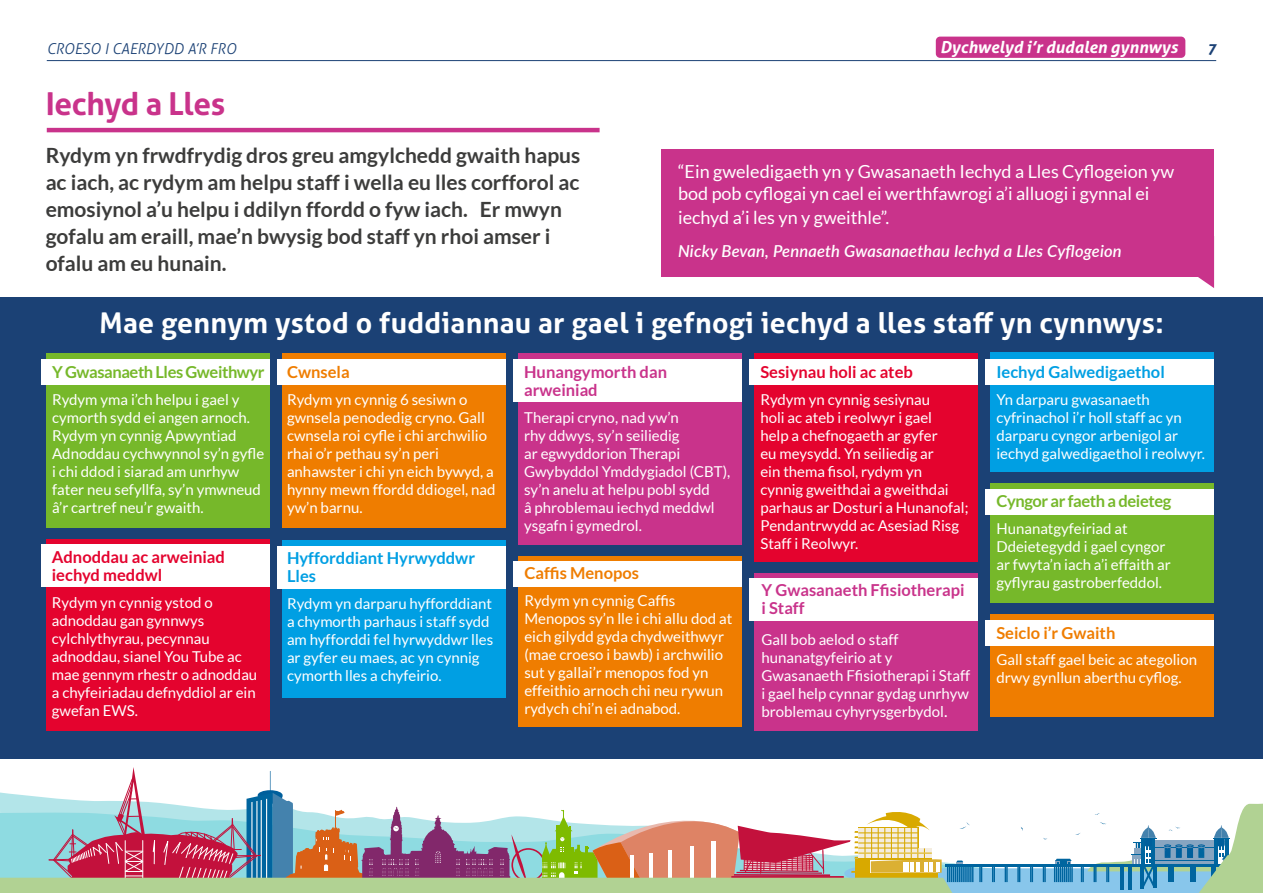
<style>
.page{position:relative;width:1263px;height:893px;background:#fff}
.page>*{position:absolute;margin:0;border:0;box-sizing:border-box;transform-origin:0 0}
.t1{font:700 31.5px "Aller";letter-spacing:-.01em;color:#c9338b}
.t2{font:700 28.5px "Aller";letter-spacing:.01em;color:#fff}
.t3{font:700 21px/27px "Lato";color:#3c3c3b}
.t4{font:18px/23.2px "Lato";color:#fff}
.t5{font:700 16.5px/18px "Lato";color:#c9338b}
.t6{font:italic 600 16.5px "Lato";letter-spacing:.01em;color:#fff}
.t7{font:700 16.5px/18px "Lato";color:#e4032e}
.t8{font:700 16.5px "Lato";letter-spacing:-.025em;color:#76b82a}
.t9{font:700 16.5px/18px "Lato";color:#009fe3}
.t10{font:700 16.5px "Lato";color:#ef7d00}
.t11{font:italic 700 16.5px "Aller";color:#fff}
.t12{font:15px/18px "Lato";color:#fff}
.t13{font:italic 300 15px "Aller";color:#1b4175}
.t14{font:italic 700 15px "Aller";color:#1b4175}
.s1{font-size:16.5px}
</style>
<div class="page">
<svg style="left:0;top:767px;width:1263px;height:126px"></svg>
<hr style="left:47px;top:60px;width:1169px;height:1px;background:#1b4175">
<div style="left:0;top:297px;width:1263px;height:462px;background:#1b4175"></div>
<div style="left:661px;top:149px;width:553px;height:127px;background:#c9338b"></div>
<svg style="left:1145px;top:276px;width:69px;height:12px"></svg>
<div style="left:46px;top:353px;width:223px;height:174px;background:#76b82a"></div>
<div style="left:41px;top:359px;width:228px;height:26px;background:#fff"></div>
<div style="left:990px;top:484px;width:224px;height:119px;background:#76b82a"></div>
<div style="left:990px;top:614px;width:224px;height:102px;background:#ef7d00"></div>
<div style="left:282px;top:353px;width:223px;height:174px;background:#ef7d00"></div>
<div style="left:518px;top:556px;width:224px;height:170px;background:#ef7d00"></div>
<div style="left:277px;top:359px;width:228px;height:26px;background:#fff"></div>
<div style="left:513px;top:561px;width:229px;height:26px;background:#fff"></div>
<div style="left:990px;top:353px;width:224px;height:119px;background:#009fe3"></div>
<div style="left:985px;top:359px;width:229px;height:26px;background:#fff"></div>
<div style="left:282px;top:540px;width:223px;height:157px;background:#009fe3"></div>
<div style="left:754px;top:353px;width:224px;height:208px;background:#e4032e"></div>
<div style="left:46px;top:539px;width:223px;height:191px;background:#e4032e"></div>
<div style="left:277px;top:546px;width:228px;height:43px;background:#fff"></div>
<div style="left:41px;top:544px;width:228px;height:43px;background:#fff"></div>
<div style="left:518px;top:353px;width:224px;height:191px;background:#c9338b"></div>
<div style="left:749px;top:359px;width:229px;height:26px;background:#fff"></div>
<div style="left:513px;top:359px;width:229px;height:43px;background:#fff"></div>
<div style="left:754px;top:573px;width:224px;height:157px;background:#c9338b"></div>
<div style="left:749px;top:578px;width:229px;height:43px;background:#fff"></div>
<div style="left:985px;top:489px;width:229px;height:25px;background:#fff"></div>
<div style="left:985px;top:620px;width:229px;height:25px;background:#fff"></div>
<hr style="left:47px;top:128px;width:553px;height:4px;background:#c9338b">
<div style="left:936px;top:37px;width:249px;height:21px;background:#c9338b;border-radius:4px"></div>
<p class="t13" style="left:47px;top:39px;width:191px">CROESO I CAERDYDD A’R FRO</p>
<p class="t11" style="left:940px;top:37px;width:239px">Dychwelyd i’r dudalen gynnwys</p>
<p class="t14" style="left:1207px;top:39px;width:10px">7</p>
<h1 class="t1" style="left:46px;top:84px;width:181px">Iechyd a Lles</h1>
<p class="t3" style="left:46px;top:141px;width:536px">Rydym yn frwdfrydig dros greu amgylchedd gwaith hapus ac iach, ac rydym am helpu staff i wella eu lles corfforol ac emosiynol a’u helpu i ddilyn ffordd o fyw iach. Er mwyn gofalu am eraill, mae’n bwysig bod staff yn rhoi amser i ofalu am eu hunain.</p>
<p class="t4" style="left:678px;top:160px;width:498px">“Ein gweledigaeth yn y Gwasanaeth Iechyd a Lles Cyflogeion yw bod pob cyflogai yn cael ei werthfawrogi a’i alluogi i gynnal ei iechyd a’i les yn y gweithle”.</p>
<p class="t6" style="left:678px;top:239px;width:445px">Nicky Bevan, Pennaeth Gwasanaethau Iechyd a Lles Cyflogeion</p>
<h2 class="t2" style="left:99px;top:305px;width:1066px">Mae gennym ystod o fuddiannau ar gael i gefnogi iechyd a lles staff yn cynnwys:</h2>
<p class="t5" style="left:524px;top:363px;width:144px">Hunangymorth dan arweiniad</p>
<p class="t12" style="left:524px;top:408px;width:208px">Therapi cryno, nad yw’n<br>rhy ddwys, sy’n seiliedig<br>ar egwyddorion Therapi<br>Gwybyddol Ymddygiadol (CBT), sy’n anelu at helpu pobl sydd<br>â phroblemau iechyd meddwl ysgafn i gymedrol.</p>
<p class="t8" style="left:52px;top:363px;width:214px">Y Gwasanaeth Lles Gweithwyr</p>
<p class="t12" style="left:52px;top:390px;width:214px">Rydym yma i’ch helpu i gael y cymorth sydd ei angen arnoch.<br>Rydym yn cynnig Apwyntiad<br>Adnoddau cychwynnol sy’n gyfle i chi ddod i siarad am unrhyw fater neu sefyllfa, sy’n ymwneud â’r cartref neu’r gwaith.</p>
<p class="t10" style="left:287px;top:363px;width:64px">Cwnsela</p>
<p class="t12" style="left:287px;top:390px;width:210px">Rydym yn cynnig 6 sesiwn o gwnsela penodedig cryno. Gall cwnsela roi cyfle i chi archwilio rhai o’r pethau sy’n peri anhawster i chi yn eich bywyd, a hynny mewn ffordd ddiogel, nad yw’n barnu.</p>
<p class="t7" style="left:760px;top:363px;width:154px">Sesiynau holi ac ateb</p>
<p class="t12" style="left:760px;top:390px;width:210px">Rydym yn cynnig sesiynau<br>holi ac ateb i reolwyr i gael<br>help a chefnogaeth ar gyfer<br>eu meysydd. Yn seiliedig ar<br>ein thema fisol, rydym yn cynnig gweithdai a gweithdai parhaus ar Dosturi a Hunanofal;<br>Pendantrwydd ac Asesiad Risg<br>Staff i Reolwyr.</p>
<p class="t9" style="left:996px;top:363px;width:170px">Iechyd Galwedigaethol</p>
<p class="t12" style="left:996px;top:390px;width:210px">Yn darparu gwasanaeth cyfrinachol i’r holl staff ac yn darparu cyngor arbenigol ar iechyd galwedigaethol i reolwyr.</p>
<p class="t8" style="left:996px;top:492px;width:176px">Cyngor ar faeth a deieteg</p>
<p class="t12" style="left:996px;top:519px;width:176px">Hunanatgyfeiriad at<br>Ddeietegydd i gael cyngor ar fwyta’n iach a’i effaith ar gyflyrau gastroberfeddol.</p>
<p class="t7" style="left:52px;top:548px;width:175px">Adnoddau ac arweiniad iechyd meddwl</p>
<p class="t12" style="left:52px;top:593px;width:207px">Rydym yn cynnig ystod o adnoddau gan gynnwys cylchlythyrau, pecynnau adnoddau, sianel You Tube ac mae gennym rhestr o adnoddau a chyfeiriadau defnyddiol ar ein gwefan EWS.</p>
<p class="t9" style="left:287px;top:549px;width:190px">Hyfforddiant Hyrwyddwr<br>Lles</p>
<p class="t12" style="left:287px;top:594px;width:208px">Rydym yn darparu hyfforddiant a chymorth parhaus i staff sydd am hyfforddi fel hyrwyddwr lles ar gyfer eu maes, ac yn cynnig cymorth lles a chyfeirio.</p>
<p class="t10" style="left:524px;top:564px;width:116px">Caffis Menopos</p>
<p class="t12" style="left:524px;top:591px;width:209px">Rydym yn cynnig Caffis<br>Menopos sy’n lle i chi allu dod at eich gilydd gyda chydweithwyr (mae croeso i bawb) i archwilio sut y gallai’r menopos fod yn effeithio arnoch chi neu rywun rydych chi’n ei adnabod.</p>
<p class="t5" style="left:761px;top:581px;width:204px">Y Gwasanaeth Ffisiotherapi i Staff</p>
<p class="t10" style="left:996px;top:623px;width:120px">Seiclo i’r Gwaith</p>
<p class="t12" style="left:996px;top:651px;width:202px">Gall staff gael beic ac ategolion drwy gynllun aberthu cyflog.</p>
<p class="t12" style="left:761px;top:631px;width:210px">Gall bob aelod o staff hunanatgyfeirio at y<br>Gwasanaeth Ffisiotherapi i Staff i gael help cynnar gydag unrhyw broblemau cyhyrysgerbydol<span class="s1">.</span></p>
</div>
